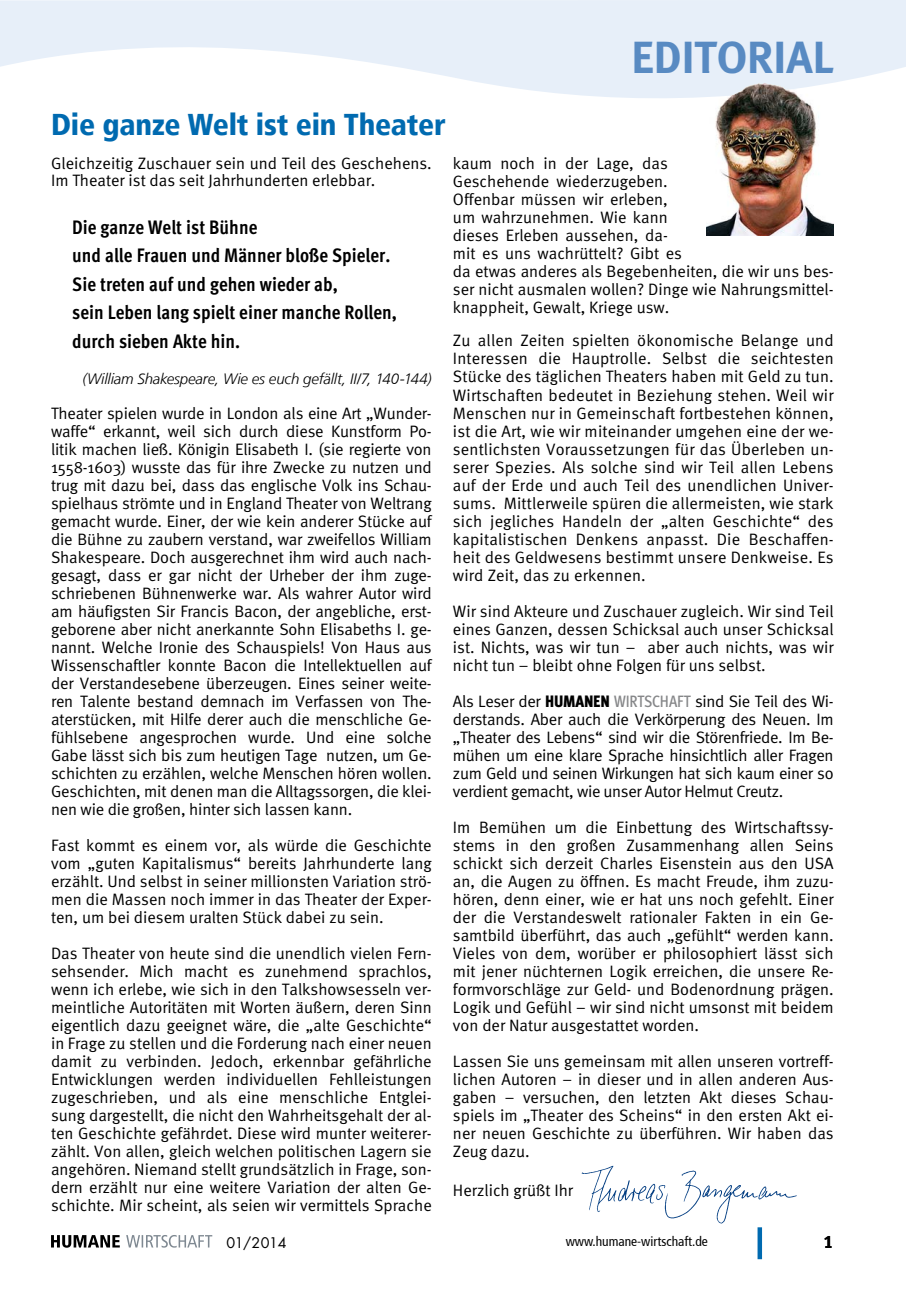
<style>
.page{position:relative;width:906px;height:1289px;background:#fff}
.page>*{position:absolute;margin:0;border:0;box-sizing:border-box;transform-origin:0 0}
.Meta_10-14_standard{font:45px "Meta Bold LF";color:#588ac2}
.Fließtext_Meta_Norma{font:900 condensed 30px "Frutiger LT";letter-spacing:-.005em;color:#006ab0}
.Fruti-Leserbriefe_9{font:19.5px "Meta Cond Bold LF";color:#000}
.t1{font:18px "Meta Bold LF";color:#000}
.Fruti-Leserbriefe_9-2{font:16.5px/18px "Meta Normal";color:#000;text-align:justify}
.Fruti-Leserbriefe_9-3{font:italic 300 15px "Frutiger LT";letter-spacing:-.01em;color:#000}
.t2{font:14.25px "Futura";letter-spacing:-.02em;color:#000}
.t3{font:condensed 13.5px "Frutiger 57";color:#000}
.s1{font-family:"Meta Cond Black LF"}
.s2{font-family:"Meta Cond Medium LF";color:#868789}
</style>
<div class="page">
<div style="left:757px;top:1227px;width:5px;height:32px;background:#006ab0"></div>
<svg style="left:51px;top:1235px;width:69px;height:12px"></svg>
<svg style="left:126px;top:1235px;width:86px;height:12px"></svg>
<svg style="left:581px;top:1165px;width:216px;height:58px"></svg>
<svg style="left:0;top:0;width:906px;height:98px;fill:#e7eff9"></svg>
<img style="left:706px;top:72px;width:127px;height:163px">
<p class="Fließtext_Meta_Norma" style="left:51px;top:106px;width:396px">Die ganze Welt ist ein Theater</p>
<p class="Meta_10-14_standard" style="left:631px;top:31px;width:204px">EDITORIAL</p>
<p class="Fruti-Leserbriefe_9-2" style="left:51px;top:155px;width:382px;line-height:16.5px">Gleichzeitig Zuschauer sein und Teil des Geschehens.<br>Im Theater ist das seit Jahrhunderten erlebbar.</p>
<p class="Fruti-Leserbriefe_9" style="left:72px;top:215px;width:187px">Die ganze Welt ist Bühne</p>
<p class="Fruti-Leserbriefe_9" style="left:72px;top:244px;width:320px">und alle Frauen und Männer bloße Spieler.</p>
<p class="Fruti-Leserbriefe_9" style="left:72px;top:273px;width:267px">Sie treten auf und gehen wieder ab,</p>
<p class="Fruti-Leserbriefe_9" style="left:72px;top:301px;width:326px">sein Leben lang spielt einer manche Rollen,</p>
<p class="Fruti-Leserbriefe_9" style="left:72px;top:330px;width:169px">durch sieben Akte hin.</p>
<p class="Fruti-Leserbriefe_9-3" style="left:83px;top:370px;width:350px">(William Shakespeare, Wie es euch gefällt, II/7, 140-144)</p>
<p class="Fruti-Leserbriefe_9-2" style="left:51px;top:404px;width:382px">Theater spielen wurde in London als eine Art „Wunder&shy;waffe“ erkannt, weil sich durch diese Kunstform Po&shy;litik machen ließ. Königin Elisabeth I. (sie regierte von 1558-1603) wusste das für ihre Zwecke zu nutzen und trug mit dazu bei, dass das englische Volk ins Schau&shy;spielhaus strömte und in England Theater von Weltrang gemacht wurde. Einer, der wie kein anderer Stücke auf die Bühne zu zaubern verstand, war zweifellos William Shakespeare. Doch ausgerechnet ihm wird auch nach&shy;gesagt, dass er gar nicht der Urheber der ihm zuge&shy;schriebenen Bühnenwerke war. Als wahrer Autor wird am häufigsten Sir Francis Bacon, der angebliche, erst&shy;geborene aber nicht anerkannte Sohn Elisabeths I. ge&shy;nannt. Welche Ironie des Schauspiels! Von Haus aus Wissenschaftler konnte Bacon die Intellektuellen auf der Verstandesebene überzeugen. Eines seiner weite&shy;ren Talente bestand demnach im Verfassen von The&shy;aterstücken, mit Hilfe derer auch die menschliche Ge&shy;fühlsebene angesprochen wurde. Und eine solche Gabe lässt sich bis zum heutigen Tage nutzen, um Ge&shy;schichten zu erzählen, welche Menschen hören wollen.<br>Geschichten, mit denen man die Alltagssorgen, die klei&shy;nen wie die großen, hinter sich lassen kann.</p>
<p class="Fruti-Leserbriefe_9-2" style="left:51px;top:836px;width:382px">Fast kommt es einem vor, als würde die Geschichte vom „guten Kapitalismus“ bereits Jahrhunderte lang erzählt. Und selbst in seiner millionsten Variation strö&shy;men die Massen noch immer in das Theater der Exper&shy;ten, um bei diesem uralten Stück dabei zu sein.</p>
<p class="Fruti-Leserbriefe_9-2" style="left:51px;top:944px;width:382px">Das Theater von heute sind die unendlich vielen Fern&shy;sehsender. Mich macht es zunehmend sprachlos, wenn ich erlebe, wie sich in den Talkshowsesseln ver&shy;meintliche Autoritäten mit Worten äußern, deren Sinn eigentlich dazu geeignet wäre, die „alte Geschichte“ in Frage zu stellen und die Forderung nach einer neuen damit zu verbinden. Jedoch, erkennbar gefährliche Entwicklungen werden individuellen Fehlleistungen zugeschrieben, und als eine menschliche Entglei&shy;sung dargestellt, die nicht den Wahrheitsgehalt der al&shy;ten Geschichte gefährdet. Diese wird munter weiterer&shy;zählt. Von allen, gleich welchen politischen Lagern sie angehören. Niemand stellt grundsätzlich in Frage, son&shy;dern erzählt nur eine weitere Variation der alten Ge&shy;schichte. Mir scheint, als seien wir vermittels Sprache</p>
<p class="Fruti-Leserbriefe_9-2" style="left:453px;top:154px;width:382px;text-align:left">kaum noch in der Lage, das<br>Geschehende wiederzugeben.<br>Offenbar müssen wir erleben,<br>um wahrzunehmen. Wie kann<br>dieses Erleben aussehen, da-<br>mit es uns wachrüttelt? Gibt es<br>da etwas anderes als Begebenheiten, die wir uns bes&shy;ser nicht ausmalen wollen? Dinge wie Nahrungsmittel&shy;knappheit, Gewalt, Kriege usw.</p>
<p class="Fruti-Leserbriefe_9-2" style="left:453px;top:331px;width:382px">Zu allen Zeiten spielten ökonomische Belange und Interessen die Hauptrolle. Selbst die seichtesten Stücke des täglichen Theaters haben mit Geld zu tun.<br>Wirtschaften bedeutet in Beziehung stehen. Weil wir Menschen nur in Gemeinschaft fortbestehen können, ist die Art, wie wir miteinander umgehen eine der we&shy;sentlichsten Voraussetzungen für das Überleben un&shy;serer Spezies. Als solche sind wir Teil allen Lebens auf der Erde und auch Teil des unendlichen Univer&shy;sums. Mittlerweile spüren die allermeisten, wie stark sich jegliches Handeln der „alten Geschichte“ des kapitalistischen Denkens anpasst. Die Beschaffen&shy;heit des Geldwesens bestimmt unsere Denkweise. Es wird Zeit, das zu erkennen.</p>
<p class="Fruti-Leserbriefe_9-2" style="left:453px;top:601px;width:382px">Wir sind Akteure und Zuschauer zugleich. Wir sind Teil eines Ganzen, dessen Schicksal auch unser Schicksal ist. Nichts, was wir tun – aber auch nichts, was wir nicht tun – bleibt ohne Folgen für uns selbst.</p>
<p class="Fruti-Leserbriefe_9-2" style="left:453px;top:691px;width:382px">Als Leser der <span class="s1">HUMANEN</span> <span class="s2">WIRTSCHAFT</span> sind Sie Teil des Wi&shy;derstands. Aber auch die Verkörperung des Neuen. Im „Theater des Lebens“ sind wir die Störenfriede. Im Be&shy;mühen um eine klare Sprache hinsichtlich aller Fragen zum Geld und seinen Wirkungen hat sich kaum einer so verdient gemacht, wie unser Autor Helmut Creutz.</p>
<p class="Fruti-Leserbriefe_9-2" style="left:453px;top:817px;width:382px">Im Bemühen um die Einbettung des Wirtschaftssy&shy;stems in den großen Zusammenhang allen Seins schickt sich derzeit Charles Eisenstein aus den USA an, die Augen zu öffnen. Es macht Freude, ihm zuzu&shy;hören, denn einer, wie er hat uns noch gefehlt. Einer der die Verstandeswelt rationaler Fakten in ein Ge&shy;samtbild überführt, das auch „gefühlt“ werden kann.<br>Vieles von dem, worüber er philosophiert lässt sich mit jener nüchternen Logik erreichen, die unsere Re&shy;formvorschläge zur Geld- und Bodenordnung prägen.<br>Logik und Gefühl – wir sind nicht umsonst mit beidem von der Natur ausgestattet worden.</p>
<p class="Fruti-Leserbriefe_9-2" style="left:453px;top:1051px;width:382px">Lassen Sie uns gemeinsam mit allen unseren vortreff&shy;lichen Autoren – in dieser und in allen anderen Aus&shy;gaben – versuchen, den letzten Akt dieses Schau&shy;spiels im „Theater des Scheins“ in den ersten Akt ei&shy;ner neuen Geschichte zu überführen. Wir haben das Zeug dazu.</p>
<p class="Fruti-Leserbriefe_9-2" style="left:453px;top:1181px;width:122px">Herzlich grüßt Ihr</p>
<p class="t2" style="left:226px;top:1233px;width:62px">01/2014</p>
<p class="t3" style="left:566px;top:1233px;width:144px">www.humane-wirtschaft.de</p>
<p class="t1" style="left:823px;top:1231px;width:12px">1</p>
</div>
